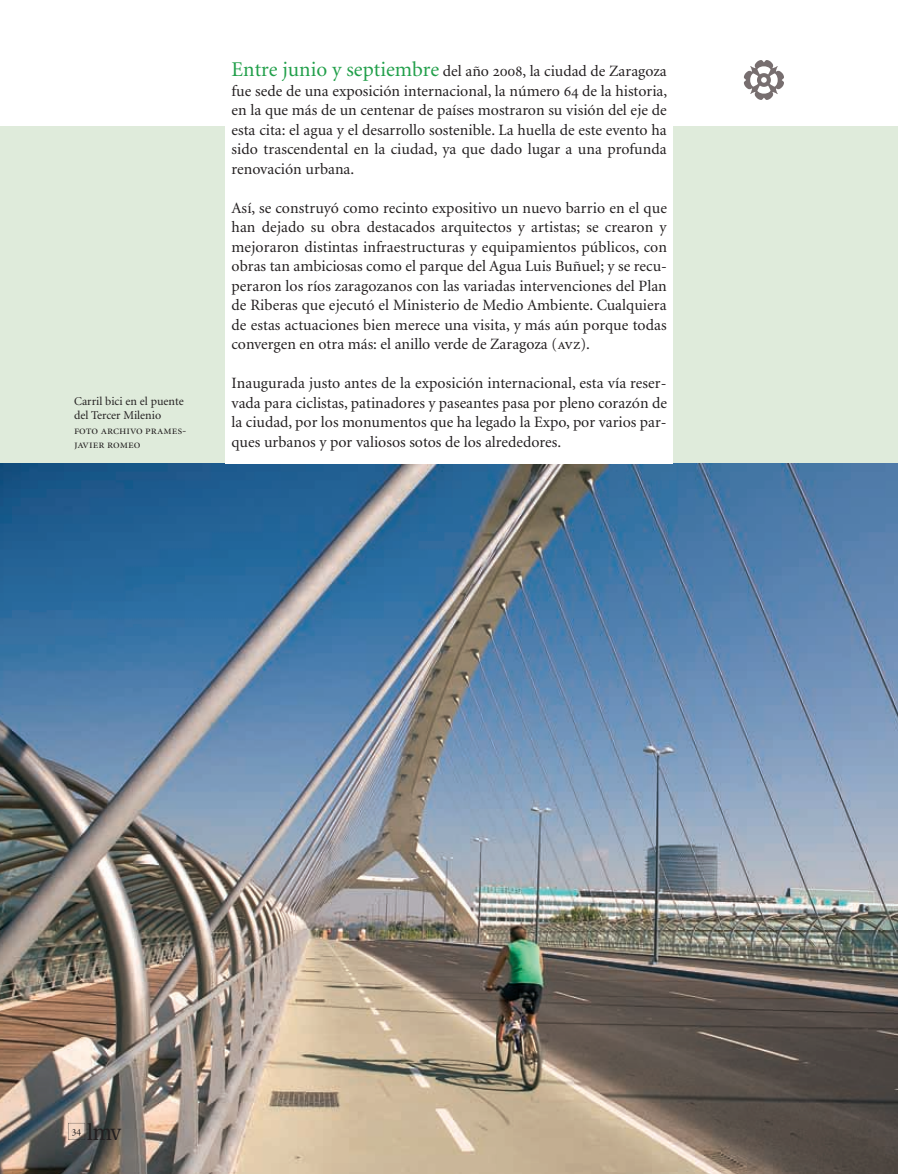
<style>
.page{position:relative;width:898px;height:1174px;background:#fff}
.page>*{position:absolute;margin:0;border:0;box-sizing:border-box;transform-origin:0 0}
.t1{font:22.95px "Utopia";color:#231f20;scale:.9 1}
.t2{font:15.75px/19.5px "Minion";color:#231f20;text-align:justify}
.t3{font:12px/14.4px "Minion";color:#231f20}
.t4{font:12px/14.4px "Minion Display Regular SC";color:#231f20}
.s1{font-size:21px;color:#219f4a}
.s2{font-family:"Minion Regular SC"}
</style>
<div class="page">
<div style="left:0;top:126px;width:897px;height:1048px;background:#dfebdb"></div>
<img style="left:0;top:464px;width:897px;height:710px">
<svg style="left:68px;top:1123px;width:17px;height:17px"></svg>
<div style="left:225px;top:55px;width:447px;height:408px;background:#fff"></div>
<p class="t3" style="left:74px;top:395px;width:111px">Carril bici en el puente del Tercer Milenio</p>
<p class="t4" style="left:74px;top:423px;width:114px">foto archivo prames&shy;javier romeo</p>
<p class="t2" style="left:231px;top:63px;width:437px"><span class="s1">Entre junio y septiembre</span> del año <span class="s2">2008</span>, la ciudad de Zaragoza fue sede de una exposición internacional, la número <span class="s2">64</span> de la historia, en la que más de un centenar de países mostraron su visión del eje de esta cita: el agua y el desarrollo sostenible. La huella de este evento ha sido trascendental en la ciudad, ya que dado lugar a una profunda renovación urbana.</p>
<p class="t2" style="left:231px;top:199px;width:437px">Así, se construyó como recinto expositivo un nuevo barrio en el que han dejado su obra destacados arquitectos y artistas; se crearon y mejoraron distintas infraestructuras y equipamientos públicos, con obras tan ambiciosas como el parque del Agua Luis Buñuel; y se recu&shy;peraron los ríos zaragozanos con las variadas intervenciones del Plan de Riberas que ejecutó el Ministerio de Medio Ambiente. Cualquiera de estas actuaciones bien merece una visita, y más aún porque todas convergen en otra más: el anillo verde de Zaragoza (<span class="s2">avz</span>).</p>
<p class="t2" style="left:231px;top:375px;width:437px">Inaugurada justo antes de la exposición internacional, esta vía reser&shy;vada para ciclistas, patinadores y paseantes pasa por pleno corazón de la ciudad, por los monumentos que ha legado la Expo, por varios par&shy;ques urbanos y por valiosos sotos de los alrededores.</p>
<h1 class="t1" style="left:72px;top:1122px;width:56px"><sup>34</sup> lmv</h1>
</div>
